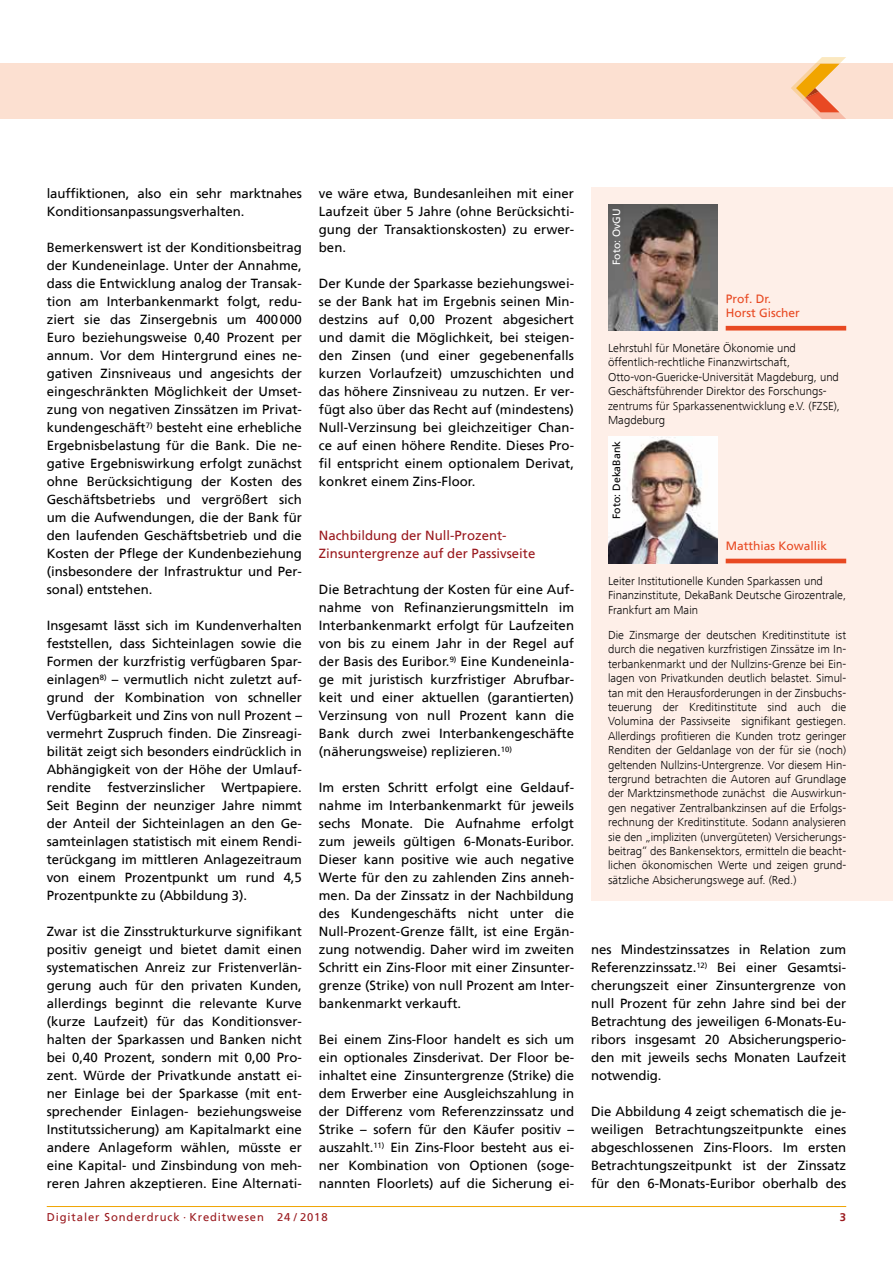
<style>
.page{position:relative;width:893px;height:1263px;background:#fff}
.page>*{position:absolute;margin:0;border:0;box-sizing:border-box;transform-origin:0 0}
.t1{font:13.2px/18px "Frutiger";color:#000;text-align:justify}
.t2{font:13.2px/18px "Frutiger";color:#9a191e}
.t3{font:300 12px/14.4px "Frutiger Next Com";color:#000}
.t4{font:12px/14.4px "Frutiger";color:#e84922}
.t5{font:11.25px "Frutiger";letter-spacing:.08em;color:#9a191e}
.t6{font:700 11.25px "Frutiger";color:#9a191e}
.t7{font:10.5px "Frutiger";color:#000}
.t8{font:10.5px "Frutiger";color:#fff}
</style>
<div class="page">
<hr style="left:47px;top:1206px;width:799px;height:1px;background:#f0a400">
<div style="left:0;top:64px;width:893px;height:55px;background:#fce0d1"></div>
<svg style="left:791px;top:57px;width:55px;height:62px"></svg>
<div style="left:591px;top:187px;width:302px;height:713px;background:#feefe8"></div>
<img style="left:608px;top:204px;width:109px;height:126px">
<hr style="left:726px;top:326px;width:120px;height:4px;background:#e84922">
<img style="left:608px;top:437px;width:109px;height:126px">
<hr style="left:726px;top:559px;width:120px;height:4px;background:#e84922">
<p class="t1" style="left:47px;top:185px;width:257px">lauffiktionen, also ein sehr marktnahes<br>Konditionsanpassungsverhalten.</p>
<p class="t1" style="left:47px;top:239px;width:257px">Bemerkenswert ist der Konditionsbeitrag der Kundeneinlage. Unter der Annahme, dass die Entwicklung analog der Transak&shy;tion am Interbankenmarkt folgt, redu&shy;ziert sie das Zinsergebnis um 400000<br>Euro beziehungsweise 0,40 Prozent per annum. Vor dem Hintergrund eines ne&shy;gativen Zinsniveaus und angesichts der eingeschränkten Möglichkeit der Umset&shy;zung von negativen Zinssätzen im Privat&shy;kundengeschäft<sup>7)</sup> besteht eine erhebliche Ergebnisbelastung für die Bank. Die ne&shy;gative Ergebniswirkung erfolgt zunächst ohne Berücksichtigung der Kosten des Geschäftsbetriebs und vergrößert sich um die Aufwendungen, die der Bank für den laufenden Geschäftsbetrieb und die Kosten der Pflege der Kundenbeziehung (insbesondere der Infrastruktur und Per&shy;sonal) entstehen.</p>
<p class="t1" style="left:47px;top:617px;width:257px">Insgesamt lässt sich im Kundenverhalten feststellen, dass Sichteinlagen sowie die Formen der kurzfristig verfügbaren Spar&shy;einlagen<sup>8)</sup> – vermutlich nicht zuletzt auf&shy;grund der Kombination von schneller Verfügbarkeit und Zins von null Prozent – vermehrt Zuspruch finden. Die Zinsreagi&shy;bilität zeigt sich besonders eindrücklich in Abhängigkeit von der Höhe der Umlauf&shy;rendite festverzinslicher Wertpapiere.<br>Seit Beginn der neunziger Jahre nimmt der Anteil der Sichteinlagen an den Ge&shy;samteinlagen statistisch mit einem Rendi&shy;terückgang im mittleren Anlagezeitraum von einem Prozentpunkt um rund 4,5<br>Prozentpunkte zu (Abbildung 3).</p>
<p class="t1" style="left:47px;top:923px;width:257px">Zwar ist die Zinsstrukturkurve signifikant positiv geneigt und bietet damit einen systematischen Anreiz zur Fristenverlän&shy;gerung auch für den privaten Kunden, allerdings beginnt die relevante Kurve (kurze Laufzeit) für das Konditionsver&shy;halten der Sparkassen und Banken nicht bei 0,40 Prozent, sondern mit 0,00 Pro&shy;zent. Würde der Privatkunde anstatt ei&shy;ner Einlage bei der Sparkasse (mit ent&shy;sprechender Einlagen- beziehungsweise Institutssicherung) am Kapitalmarkt eine andere Anlageform wählen, müsste er eine Kapital- und Zinsbindung von meh&shy;reren Jahren akzeptieren. Eine Alternati-</p>
<p class="t1" style="left:319px;top:185px;width:257px">ve wäre etwa, Bundesanleihen mit einer Laufzeit über 5 Jahre (ohne Berücksichti&shy;gung der Transaktionskosten) zu erwer&shy;ben.</p>
<p class="t1" style="left:319px;top:275px;width:257px">Der Kunde der Sparkasse beziehungswei&shy;se der Bank hat im Ergebnis seinen Min&shy;destzins auf 0,00 Prozent abgesichert und damit die Möglichkeit, bei steigen&shy;den Zinsen (und einer gegebenenfalls kurzen Vorlaufzeit) umzuschichten und das höhere Zinsniveau zu nutzen. Er ver&shy;fügt also über das Recht auf (mindestens)<br>Null-Verzinsung bei gleichzeitiger Chan&shy;ce auf einen höhere Rendite. Dieses Pro&shy;fil entspricht einem optionalem Derivat, konkret einem Zins-Floor.</p>
<p class="t2" style="left:319px;top:527px;width:218px">Nachbildung der Null-Prozent-<br>Zinsuntergrenze auf der Passivseite</p>
<p class="t1" style="left:319px;top:581px;width:257px">Die Betrachtung der Kosten für eine Auf&shy;nahme von Refinanzierungsmitteln im Interbankenmarkt erfolgt für Laufzeiten von bis zu einem Jahr in der Regel auf der Basis des Euribor.<sup>9)</sup> Eine Kundeneinla&shy;ge mit juristisch kurzfristiger Abrufbar&shy;keit und einer aktuellen (garantierten)<br>Verzinsung von null Prozent kann die Bank durch zwei Interbankengeschäfte (näherungsweise) replizieren.<sup>10)</sup></p>
<p class="t1" style="left:319px;top:779px;width:257px">Im ersten Schritt erfolgt eine Geldauf&shy;nahme im Interbankenmarkt für jeweils sechs Monate. Die Aufnahme erfolgt zum jeweils gültigen 6-Monats-Euribor.<br>Dieser kann positive wie auch negative Werte für den zu zahlenden Zins anneh&shy;men. Da der Zinssatz in der Nachbildung des Kundengeschäfts nicht unter die Null-Prozent-Grenze fällt, ist eine Ergän&shy;zung notwendig. Daher wird im zweiten Schritt ein Zins-Floor mit einer Zinsunter&shy;grenze (Strike) von null Prozent am Inter&shy;bankenmarkt verkauft.</p>
<p class="t1" style="left:319px;top:1031px;width:257px">Bei einem Zins-Floor handelt es sich um ein optionales Zinsderivat. Der Floor be&shy;inhaltet eine Zinsuntergrenze (Strike) die dem Erwerber eine Ausgleichszahlung in der Differenz vom Referenzzinssatz und Strike – sofern für den Käufer positiv – auszahlt.<sup>11)</sup> Ein Zins-Floor besteht aus ei&shy;ner Kombination von Optionen (soge&shy;nannten Floorlets) auf die Sicherung ei-</p>
<p class="t8" style="left:612px;top:265px;width:58px;rotate:-90deg">Foto: OvGU</p>
<p class="t4" style="left:726px;top:292px;width:76px">Prof. Dr.<br>Horst Gischer</p>
<p class="t3" style="left:608px;top:341px;width:234px">Lehrstuhl für Monetäre Ökonomie und öffentlich-rechtliche Finanzwirtschaft, Otto-von-Guericke-Universität Magdeburg, und Geschäftsführender Direktor des Forschungs&shy;zentrums für Sparkassenentwicklung e.V. (FZSE), Magdeburg</p>
<p class="t7" style="left:612px;top:519px;width:79px;rotate:-90deg">Foto: DekaBank</p>
<p class="t4" style="left:726px;top:539px;width:103px">Matthias Kowallik</p>
<p class="t3" style="left:608px;top:574px;width:240px">Leiter Institutionelle Kunden Sparkassen und<br>Finanzinstitute, DekaBank Deutsche Girozentrale,<br>Frankfurt am Main</p>
<p class="t3" style="left:608px;top:628px;width:240px;text-align:justify">Die Zinsmarge der deutschen Kreditinstitute ist durch die negativen kurzfristigen Zinssätze im In&shy;terbankenmarkt und der Nullzins-Grenze bei Ein&shy;lagen von Privatkunden deutlich belastet. Simul&shy;tan mit den Herausforderungen in der Zinsbuchs&shy;teuerung der Kreditinstitute sind auch die Volumina der Passivseite signifikant gestiegen.<br>Allerdings profitieren die Kunden trotz geringer Renditen der Geldanlage von der für sie (noch) geltenden Nullzins-Untergrenze. Vor diesem Hin&shy;tergrund betrachten die Autoren auf Grundlage der Marktzinsmethode zunächst die Auswirkun&shy;gen negativer Zentralbankzinsen auf die Erfolgs&shy;rechnung der Kreditinstitute. Sodann analysieren sie den „impliziten (unvergüteten) Versicherungs&shy;beitrag“ des Bankensektors, ermitteln die beacht&shy;lichen ökonomischen Werte und zeigen grund&shy;sätzliche Absicherungswege auf. (Red.)</p>
<p class="t1" style="left:591px;top:941px;width:257px">nes Mindestzinssatzes in Relation zum Referenzzinssatz.<sup>12)</sup> Bei einer Gesamtsi&shy;cherungszeit einer Zinsuntergrenze von null Prozent für zehn Jahre sind bei der Betrachtung des jeweiligen 6-Monats-Eu&shy;ribors insgesamt 20 Absicherungsperio&shy;den mit jeweils sechs Monaten Laufzeit notwendig.</p>
<p class="t1" style="left:591px;top:1103px;width:257px">Die Abbildung 4 zeigt schematisch die je&shy;weiligen Betrachtungszeitpunkte eines abgeschlossenen Zins-Floors. Im ersten Betrachtungszeitpunkt ist der Zinssatz für den 6-Monats-Euribor oberhalb des</p>
<p class="t5" style="left:47px;top:1211px;width:282px">Digitaler Sonderdruck · Kreditwesen 24 / 2018</p>
<p class="t6" style="left:840px;top:1211px;width:8px">3</p>
</div>
